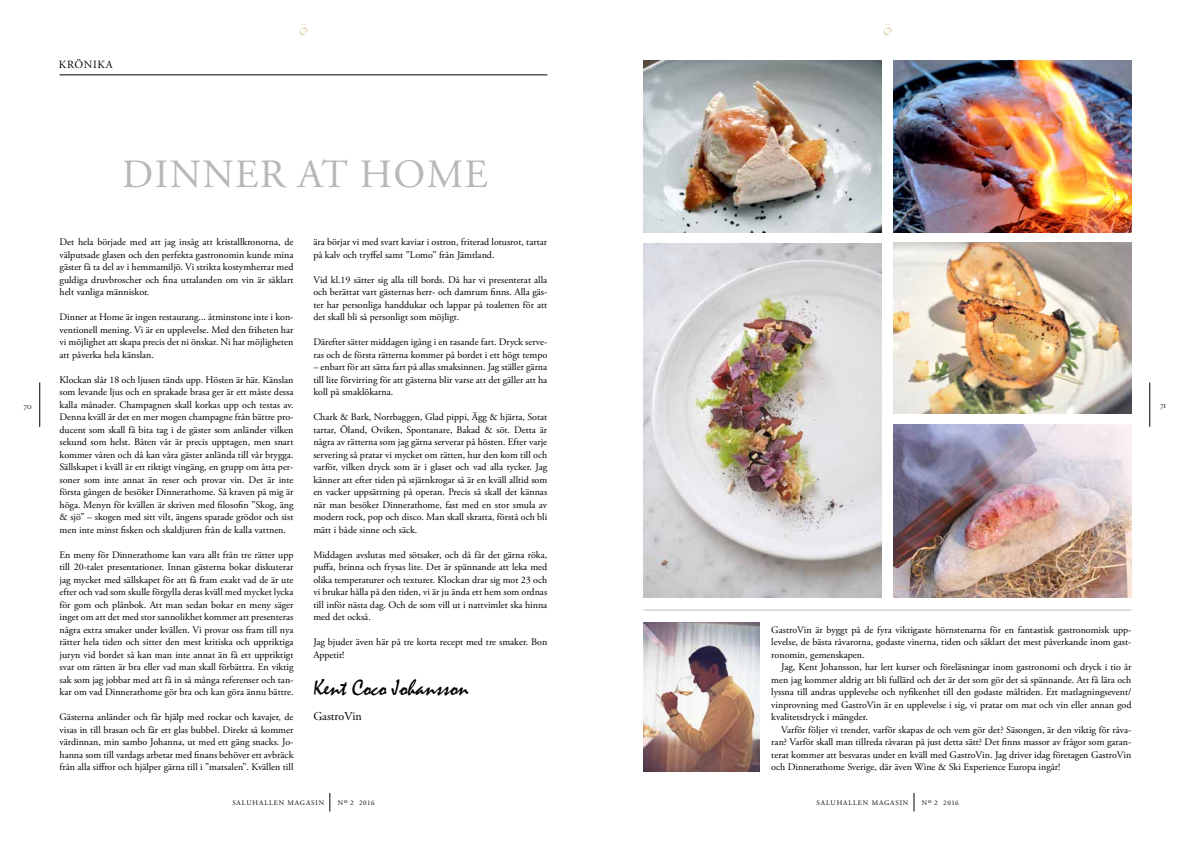
<style>
.page{position:relative;width:1191px;height:842px;background:#fff}
.page>*{position:absolute;margin:0;border:0;box-sizing:border-box;transform-origin:0 0}
.t1{font:40px "Adobe Garamond Pro";letter-spacing:.035em;color:#b7b8b9}
.t2{font:23.1px "Mistral";color:#000}
.t3{font:12px "Adobe Garamond Pro";color:#000}
.t4{font:11px "Adobe Garamond Pro";letter-spacing:.065em;color:#000}
.t5{font:10px/12.5px "Adobe Garamond Pro";color:#000;text-align:justify}
.t6{font:9px "Spartacus Display";color:#000}
.t7{font:9px "Spartacus Display";color:#000}
.t8{font:7px "Adobe Garamond Pro";letter-spacing:.125em;color:#000}
</style>
<div class="page">
<hr style="left:40px;top:382px;width:1px;height:45px;background:#000">
<hr style="left:1149px;top:382px;width:1px;height:45px;background:#000">
<svg style="left:884px;top:24px;width:7px;height:12px"></svg>
<svg style="left:299px;top:24px;width:8px;height:12px"></svg>
<svg style="left:913px;top:793px;width:1px;height:18px"></svg>
<svg style="left:330px;top:793px;width:1px;height:18px"></svg>
<img style="left:643px;top:622px;width:116px;height:149px">
<hr style="left:60px;top:74px;width:487px;height:1px;background:#000">
<hr style="left:643px;top:609px;width:488px;height:1px;background:#b7b8b9">
<img style="left:643px;top:243px;width:239px;height:355px">
<img style="left:643px;top:60px;width:239px;height:172px">
<img style="left:893px;top:60px;width:238px;height:172px">
<img style="left:893px;top:243px;width:238px;height:170px">
<img style="left:893px;top:425px;width:238px;height:173px">
<p class="t4" style="left:59px;top:58px;width:55px">KRÖNIKA</p>
<h1 class="t1" style="left:122px;top:150px;width:367px">DINNER AT HOME</h1>
<p class="t5" style="left:60px;top:236px;width:235px">Det hela började med att jag insåg att kristallkronorna, de välputsade glasen och den perfekta gastronomin kunde mina gäster få ta del av i hemmamiljö. Vi strikta kostymherrar med guldiga druvbroscher och fina uttalanden om vin är såklart helt vanliga människor.</p>
<p class="t5" style="left:60px;top:311px;width:235px">Dinner at Home är ingen restaurang... åtminstone inte i kon&shy;ventionell mening. Vi är en upplevelse. Med den friheten har vi möjlighet att skapa precis det ni önskar. Ni har möjligheten att påverka hela känslan.</p>
<p class="t5" style="left:60px;top:374px;width:235px">Klockan slår 18 och ljusen tänds upp. Hösten är här. Känslan som levande ljus och en sprakade brasa ger är ett måste dessa kalla månader. Champagnen skall korkas upp och testas av.<br>Denna kväll är det en mer mogen champagne från bättre pro&shy;ducent som skall få bita tag i de gäster som anländer vilken sekund som helst. Båten vår är precis upptagen, men snart kommer våren och då kan våra gäster anlända till vår brygga.<br>Sällskapet i kväll är ett riktigt vingäng, en grupp om åtta per&shy;soner som inte annat än reser och provar vin. Det är inte första gången de besöker Dinnerathome. Så kraven på mig är höga. Menyn för kvällen är skriven med filosofin ”Skog, äng &amp; sjö” – skogen med sitt vilt, ängens sparade grödor och sist men inte minst fisken och skaldjuren från de kalla vattnen.</p>
<p class="t5" style="left:60px;top:549px;width:235px">En meny för Dinnerathome kan vara allt från tre rätter upp till 20-talet presentationer. Innan gästerna bokar diskuterar jag mycket med sällskapet för att få fram exakt vad de är ute efter och vad som skulle förgylla deras kväll med mycket lycka för gom och plånbok. Att man sedan bokar en meny säger inget om att det med stor sannolikhet kommer att presenteras några extra smaker under kvällen. Vi provar oss fram till nya rätter hela tiden och sitter den mest kritiska och uppriktiga juryn vid bordet så kan man inte annat än få ett uppriktigt svar om rätten är bra eller vad man skall förbättra. En viktig sak som jag jobbar med att få in så många referenser och tan&shy;kar om vad Dinnerathome gör bra och kan göra ännu bättre.</p>
<p class="t5" style="left:60px;top:711px;width:235px">Gästerna anländer och får hjälp med rockar och kavajer, de visas in till brasan och får ett glas bubbel. Direkt så kommer värdinnan, min sambo Johanna, ut med ett gäng snacks. Jo&shy;hanna som till vardags arbetar med finans behöver ett avbräck från alla siffror och hjälper gärna till i ”matsalen”. Kvällen till</p>
<p class="t5" style="left:313px;top:236px;width:235px">ära börjar vi med svart kaviar i ostron, friterad lotusrot, tartar på kalv och tryffel samt ”Lomo” från Jämtland.</p>
<p class="t5" style="left:313px;top:274px;width:235px">Vid kl.19 sätter sig alla till bords. Då har vi presenterat alla och berättat vart gästernas herr- och damrum finns. Alla gäs&shy;ter har personliga handdukar och lappar på toaletten för att det skall bli så personligt som möjligt.</p>
<p class="t5" style="left:313px;top:336px;width:235px">Därefter sätter middagen igång i en rasande fart. Dryck serve&shy;ras och de första rätterna kommer på bordet i ett högt tempo</p>
<p class="t5" style="left:313px;top:361px;width:235px">– enbart för att sätta fart på allas smaksinnen. Jag ställer gärna till lite förvirring för att gästerna blir varse att det gäller att ha koll på smaklökarna.</p>
<p class="t5" style="left:313px;top:411px;width:235px">Chark &amp; Bark, Norrbaggen, Glad pippi, Ägg &amp; hjärta, Sotat tartar, Öland, Oviken, Spontanare, Bakad &amp; söt. Detta är några av rätterna som jag gärna serverar på hösten. Efter varje servering så pratar vi mycket om rätten, hur den kom till och varför, vilken dryck som är i glaset och vad alla tycker. Jag känner att efter tiden på stjärnkrogar så är en kväll alltid som en vacker uppsättning på operan. Precis så skall det kännas när man besöker Dinnerathome, fast med en stor smula av modern rock, pop och disco. Man skall skratta, förstå och bli mätt i både sinne och säck.</p>
<p class="t5" style="left:313px;top:549px;width:235px">Middagen avslutas med sötsaker, och då får det gärna röka, puffa, brinna och frysas lite. Det är spännande att leka med olika temperaturer och texturer. Klockan drar sig mot 23 och vi brukar hålla på den tiden, vi är ju ända ett hem som ordnas till inför nästa dag. Och de som vill ut i nattvimlet ska hinna med det också.</p>
<p class="t5" style="left:313px;top:636px;width:235px">Jag bjuder även här på tre korta recept med tre smaker. Bon<br>Appetit!</p>
<p class="t6" style="left:24px;top:400px;width:10px">70</p>
<p class="t7" style="left:1160px;top:399px;width:8px">71</p>
<p class="t5" style="left:771px;top:624px;width:362px">GastroVin är byggt på de fyra viktigaste hörnstenarna för en fantastisk gastronomisk upp&shy;levelse, de bästa råvarorna, godaste vinerna, tiden och såklart det mest påverkande inom gast&shy;ronomin, gemenskapen.</p>
<p class="t5" style="left:771px;top:661px;width:362px;text-indent:10px">Jag, Kent Johansson, har lett kurser och föreläsningar inom gastronomi och dryck i tio år men jag kommer aldrig att bli fullärd och det är det som gör det så spännande. Att få lära och lyssna till andras upplevelse och nyfikenhet till den godaste måltiden. Ett matlagningsevent/ vinprovning med GastroVin är en upplevelse i sig, vi pratar om mat och vin eller annan god kvalitetsdryck i mängder.</p>
<p class="t5" style="left:771px;top:724px;width:361px;text-indent:10px">Varför följer vi trender, varför skapas de och vem gör det? Säsongen, är den viktig för råva&shy;ran? Varför skall man tillreda råvaran på just detta sätt? Det finns massor av frågor som garan&shy;terat kommer att besvaras under en kväll med GastroVin. Jag driver idag företagen GastroVin och Dinnerathome Sverige, där även Wine &amp; Ski Experience Europa ingår!</p>
<h2 class="t2" style="left:313px;top:675px;width:157px">Kent Coco Johansson</h2>
<p class="t3" style="left:313px;top:709px;width:50px">GastroVin</p>
<p class="t8" style="left:232px;top:798px;width:93px">SALUHALLEN MAGASIN</p>
<p class="t8" style="left:338px;top:798px;width:38px">No 2 2016</p>
<p class="t8" style="left:934px;top:798px;width:26px">2 2016</p>
<p class="t8" style="left:816px;top:798px;width:93px">SALUHALLEN MAGASIN</p>
<p class="t8" style="left:922px;top:797px;width:11px">No</p>
</div>
